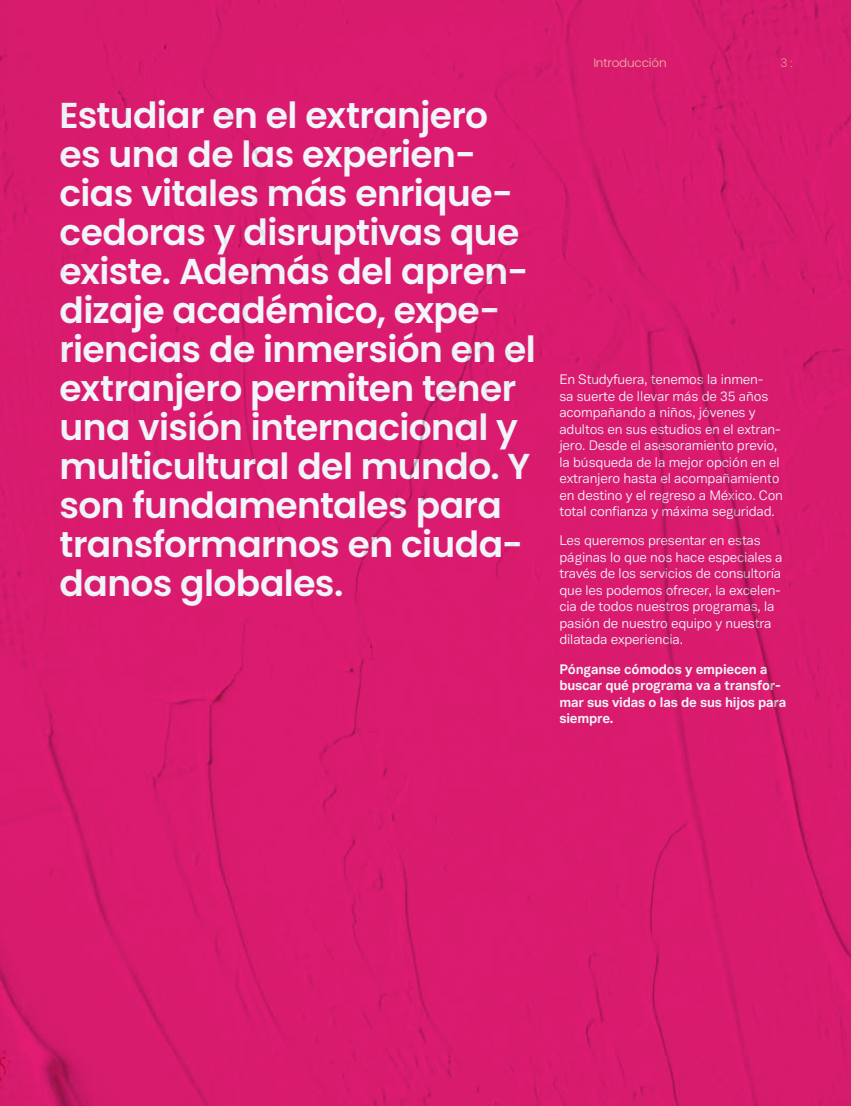
<style>
.page{position:relative;width:851px;height:1106px;background:#fff}
.page>*{position:absolute;margin:0;border:0;box-sizing:border-box;transform-origin:0 0}
.t1{font:600 36px/39px "Poppins";letter-spacing:-.015em;color:#fff}
.t2{font:13.5px/16.5px "Vaud";letter-spacing:-.015em;color:#fff}
.t3{font:700 13.5px/16.5px "Vaud";letter-spacing:-.015em;color:#fff}
.t4{font:300 12px "Poppins";letter-spacing:-.015em;color:#ffabab}
</style>
<div class="page">
<div style="left:0;top:0;width:850px;height:1106px;background:#d91b6e"></div>
<img style="left:0;top:1036px;width:32px;height:62px">
<p class="t1" style="left:60px;top:96px;width:477px">Estudiar en el extranjero es una de las experien&shy;cias vitales más enrique&shy;cedoras y disruptivas que existe. Además del apren&shy;dizaje académico, expe&shy;riencias de inmersión en el extranjero permiten tener una visión internacional y multicultural del mundo. Y son fundamentales para transformarnos en ciuda&shy;danos globales.</p>
<p class="t4" style="left:593px;top:55px;width:75px">Introducción</p>
<p class="t4" style="left:780px;top:56px;width:14px">3 :</p>
<p class="t2" style="left:559px;top:371px;width:225px">En Studyfuera, tenemos la inmen-<br>sa suerte de llevar más de 35 años acompañando a niños, jóvenes y adultos en sus estudios en el extran&shy;jero. Desde el asesoramiento previo, la búsqueda de la mejor opción en el extranjero hasta el acompañamiento en destino y el regreso a México. Con total confianza y máxima seguridad.</p>
<p class="t2" style="left:559px;top:532px;width:225px">Les queremos presentar en estas páginas lo que nos hace especiales a través de los servicios de consultoría que les podemos ofrecer, la excelen&shy;cia de todos nuestros programas, la pasión de nuestro equipo y nuestra dilatada experiencia.</p>
<p class="t3" style="left:559px;top:660px;width:228px">Pónganse cómodos y empiecen a buscar qué programa va a transfor&shy;mar sus vidas o las de sus hijos para siempre.</p>
</div>
